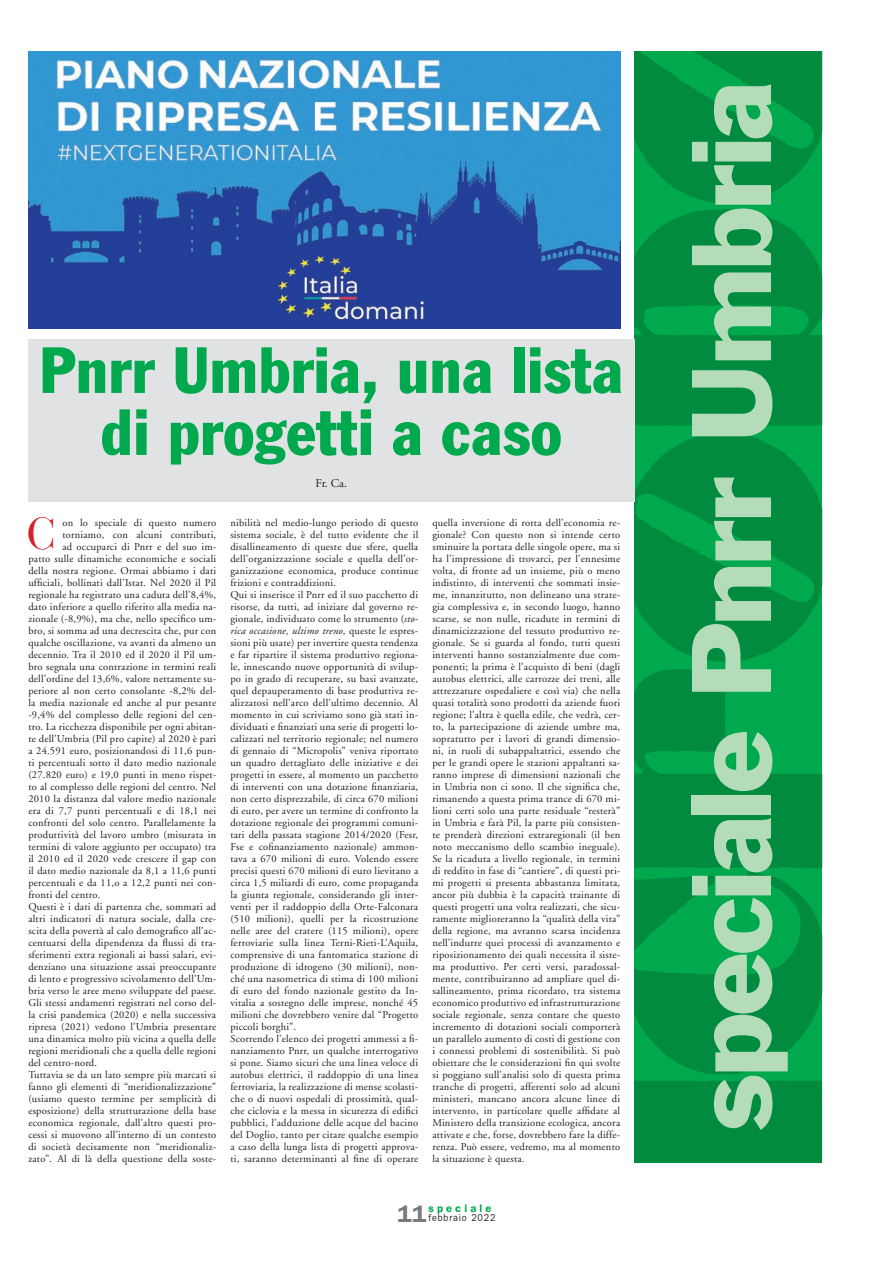
<style>
.page{position:relative;width:879px;height:1276px;background:#fff}
.page>*{position:absolute;margin:0;border:0;box-sizing:border-box;transform-origin:0 0}
.t1{font:104.5px "Franklin Gothic";letter-spacing:-.03em;color:#b4dcb9}
.t2{font:condensed 64px/62px "Franklin Gothic Std";letter-spacing:.01em;color:#00a94d;text-align:center}
.t3{font:44.6px "Bauer Bodoni";color:#d1232a}
.t4{font:600 24px "ITC Franklin Gothic Std";color:#787a7d}
.t5{font:12px "Adobe Garamond";color:#231f20}
.t6{font:600 11px "ITC Franklin Gothic Std";letter-spacing:.285em;color:#00a94d}
.t7{font:10.5px/12px "Adobe Garamond";letter-spacing:.02em;color:#231f20;text-align:justify}
.t8{font:10px "ITC Franklin Gothic Std";letter-spacing:.1em;color:#231f20;scale:.9 1}
.s1{font-style:italic}
</style>
<div class="page">
<img style="left:634px;top:51px;width:188px;height:1111px">
<div style="left:28px;top:339px;width:606px;height:162px;background:#e1e2e4"></div>
<img style="left:28px;top:51px;width:592px;height:277px">
<p class="t2" style="left:40px;top:339px;width:585px">Pnrr Umbria, una lista di progetti a caso</p>
<p class="t5" style="left:316px;top:477px;width:33px">Fr. Ca.</p>
<p class="t3" style="left:26px;top:507px;width:31px">C</p>
<p class="t7" style="left:62px;top:517px;width:155px">on lo speciale di questo numero</p>
<p class="t7" style="left:62px;top:529px;width:155px">torniamo, con alcuni contributi,</p>
<p class="t7" style="left:62px;top:541px;width:155px">ad occuparci di Pnrr e del suo im-</p>
<p class="t7" style="left:28px;top:553px;width:189px">patto sulle dinamiche economiche e sociali</p>
<p class="t7" style="left:28px;top:565px;width:189px">della nostra regione. Ormai abbiamo i dati</p>
<p class="t7" style="left:28px;top:577px;width:189px">ufficiali, bollinati dall’Istat. Nel 2020 il Pil</p>
<p class="t7" style="left:28px;top:589px;width:189px">regionale ha registrato una caduta dell’8,4%,</p>
<p class="t7" style="left:28px;top:601px;width:189px">dato inferiore a quello riferito alla media na-</p>
<p class="t7" style="left:28px;top:613px;width:189px">zionale (-8,9%), ma che, nello specifico um-</p>
<p class="t7" style="left:28px;top:625px;width:189px">bro, si somma ad una decrescita che, pur con</p>
<p class="t7" style="left:28px;top:637px;width:189px">qualche oscillazione, va avanti da almeno un</p>
<p class="t7" style="left:28px;top:649px;width:189px">decennio. Tra il 2010 ed il 2020 il Pil um-</p>
<p class="t7" style="left:28px;top:661px;width:189px">bro segnala una contrazione in termini reali</p>
<p class="t7" style="left:28px;top:673px;width:189px">dell’ordine del 13,6%, valore nettamente su-</p>
<p class="t7" style="left:28px;top:685px;width:189px">periore al non certo consolante -8,2% del-</p>
<p class="t7" style="left:28px;top:697px;width:189px">la media nazionale ed anche al pur pesante</p>
<p class="t7" style="left:28px;top:709px;width:189px">-9,4% del complesso delle regioni del cen-</p>
<p class="t7" style="left:28px;top:721px;width:189px">tro. La ricchezza disponibile per ogni abitan-</p>
<p class="t7" style="left:28px;top:733px;width:189px">te dell’Umbria (Pil pro capite) al 2020 è pari</p>
<p class="t7" style="left:28px;top:745px;width:189px">a 24.591 euro, posizionandosi di 11,6 pun-</p>
<p class="t7" style="left:28px;top:757px;width:189px">ti percentuali sotto il dato medio nazionale</p>
<p class="t7" style="left:28px;top:769px;width:189px">(27.820 euro) e 19,0 punti in meno rispet-</p>
<p class="t7" style="left:28px;top:781px;width:189px">to al complesso delle regioni del centro. Nel</p>
<p class="t7" style="left:28px;top:793px;width:189px">2010 la distanza dal valore medio nazionale</p>
<p class="t7" style="left:28px;top:805px;width:189px">era di 7,7 punti percentuali e di 18,1 nei</p>
<p class="t7" style="left:28px;top:817px;width:189px">confronti del solo centro. Parallelamente la</p>
<p class="t7" style="left:28px;top:829px;width:189px">produttività del lavoro umbro (misurata in</p>
<p class="t7" style="left:28px;top:841px;width:189px">termini di valore aggiunto per occupato) tra</p>
<p class="t7" style="left:28px;top:853px;width:189px">il 2010 ed il 2020 vede crescere il gap con</p>
<p class="t7" style="left:28px;top:865px;width:189px">il dato medio nazionale da 8,1 a 11,6 punti</p>
<p class="t7" style="left:28px;top:877px;width:189px">percentuali e da 11,o a 12,2 punti nei con-</p>
<p class="t7" style="left:28px;top:889px;width:74px">fronti del centro.</p>
<p class="t7" style="left:28px;top:901px;width:189px">Questi è i dati di partenza che, sommati ad altri indicatori di natura sociale, dalla cre&shy;scita della povertà al calo demografico all’ac&shy;centuarsi della dipendenza da flussi di tra&shy;sferimenti extra regionali ai bassi salari, evi&shy;denziano una situazione assai preoccupante di lento e progressivo scivolamento dell’Um&shy;bria verso le aree meno sviluppate del paese.<br>Gli stessi andamenti registrati nel corso del&shy;la crisi pandemica (2020) e nella successiva ripresa (2021) vedono l’Umbria presentare una dinamica molto più vicina a quella delle regioni meridionali che a quella delle regioni del centro-nord.</p>
<p class="t7" style="left:28px;top:1069px;width:189px">Tuttavia se da un lato sempre più marcati si fanno gli elementi di “meridionalizzazione” (usiamo questo termine per semplicità di esposizione) della strutturazione della base economica regionale, dall’altro questi pro&shy;cessi si muovono all’interno di un contesto di società decisamente non “meridionaliz&shy;zato”. Al di là della questione della soste-</p>
<p class="t7" style="left:230px;top:517px;width:189px">nibilità nel medio-lungo periodo di questo sistema sociale, è del tutto evidente che il disallineamento di queste due sfere, quella dell’organizzazione sociale e quella dell’or&shy;ganizzazione economica, produce continue frizioni e contraddizioni.</p>
<p class="t7" style="left:230px;top:589px;width:189px">Qui si inserisce il Pnrr ed il suo pacchetto di risorse, da tutti, ad iniziare dal governo re&shy;gionale, individuato come lo strumento (<span class="s1">sto&shy;rica occasione, ultimo treno</span>, queste le espres&shy;sioni più usate) per invertire questa tendenza e far ripartire il sistema produttivo regiona&shy;le, innescando nuove opportunità di svilup&shy;po in grado di recuperare, su basi avanzate, quel depauperamento di base produttiva re&shy;alizzatosi nell’arco dell’ultimo decennio. Al momento in cui scriviamo sono già stati in&shy;dividuati e finanziati una serie di progetti lo&shy;calizzati nel territorio regionale; nel numero di gennaio di “Micropolis” veniva riportato un quadro dettagliato delle iniziative e dei progetti in essere, al momento un pacchetto di interventi con una dotazione finanziaria, non certo disprezzabile, di circa 670 milioni di euro, per avere un termine di confronto la dotazione regionale dei programmi comuni&shy;tari della passata stagione 2014/2020 (Fesr, Fse e cofinanziamento nazionale) ammon&shy;tava a 670 milioni di euro. Volendo essere precisi questi 670 milioni di euro lievitano a circa 1,5 miliardi di euro, come propaganda la giunta regionale, considerando gli inter&shy;venti per il raddoppio della Orte-Falconara (510 milioni), quelli per la ricostruzione nelle aree del cratere (115 milioni), opere ferroviarie sulla linea Terni-Rieti-L’Aquila, comprensive di una fantomatica stazione di produzione di idrogeno (30 milioni), non&shy;ché una nasometrica di stima di 100 milioni di euro del fondo nazionale gestito da In&shy;vitalia a sostegno delle imprese, nonché 45 milioni che dovrebbero venire dal “Progetto piccoli borghi”.</p>
<p class="t7" style="left:230px;top:1033px;width:189px">Scorrendo l’elenco dei progetti ammessi a fi&shy;nanziamento Pnrr, un qualche interrogativo si pone. Siamo sicuri che una linea veloce di autobus elettrici, il raddoppio di una linea ferroviaria, la realizzazione di mense scolasti&shy;che o di nuovi ospedali di prossimità, qual&shy;che ciclovia e la messa in sicurezza di edifici pubblici, l’adduzione delle acque del bacino del Doglio, tanto per citare qualche esempio a caso della lunga lista di progetti approva&shy;ti, saranno determinanti al fine di operare</p>
<p class="t7" style="left:432px;top:517px;width:189px">quella inversione di rotta dell’economia re&shy;gionale? Con questo non si intende certo sminuire la portata delle singole opere, ma si ha l’impressione di trovarci, per l’ennesime volta, di fronte ad un insieme, più o meno indistinto, di interventi che sommati insie&shy;me, innanzitutto, non delineano una strate&shy;gia complessiva e, in secondo luogo, hanno scarse, se non nulle, ricadute in termini di dinamicizzazione del tessuto produttivo re&shy;gionale. Se si guarda al fondo, tutti questi interventi hanno sostanzialmente due com&shy;ponenti; la prima è l’acquisto di beni (dagli autobus elettrici, alle carrozze dei treni, alle attrezzature ospedaliere e così via) che nella quasi totalità sono prodotti da aziende fuori regione; l’altra è quella edile, che vedrà, cer&shy;to, la partecipazione di aziende umbre ma, sopratutto per i lavori di grandi dimensio&shy;ni, in ruoli di subappaltatrici, essendo che per le grandi opere le stazioni appaltanti sa&shy;ranno imprese di dimensioni nazionali che in Umbria non ci sono. Il che significa che, rimanendo a questa prima trance di 670 mi&shy;lioni certi solo una parte residuale “resterà” in Umbria e farà Pil, la parte più consisten&shy;te prenderà direzioni extraregionali (il ben noto meccanismo dello scambio ineguale).<br>Se la ricaduta a livello regionale, in termini di reddito in fase di “cantiere”, di questi pri&shy;mi progetti si presenta abbastanza limitata, ancor più dubbia è la capacità trainante di questi progetti una volta realizzati, che sicu&shy;ramente miglioreranno la “qualità della vita” della regione, ma avranno scarsa incidenza nell’indurre quei processi di avanzamento e riposizionamento dei quali necessita il siste&shy;ma produttivo. Per certi versi, paradossal&shy;mente, contribuiranno ad ampliare quel di&shy;sallineamento, prima ricordato, tra sistema economico produttivo ed infrastrutturazione sociale regionale, senza contare che questo incremento di dotazioni sociali comporterà un parallelo aumento di costi di gestione con i connessi problemi di sostenibilità. Si può obiettare che le considerazioni fin qui svolte si poggiano sull’analisi solo di questa prima tranche di progetti, afferenti solo ad alcuni ministeri, mancano ancora alcune linee di intervento, in particolare quelle affidate al Ministero della transizione ecologica, ancora attivate e che, forse, dovrebbero fare la diffe&shy;renza. Può essere, vedremo, ma al momento la situazione è questa.</p>
<p class="t6" style="left:428px;top:1201px;width:64px">speciale</p>
<p class="t4" style="left:397px;top:1199px;width:30px">11</p>
<p class="t8" style="left:428px;top:1212px;width:76px">febbraio 2022</p>
<p class="t1" style="left:665px;top:1131px;width:1050px;rotate:-90deg">speciale Pnrr Umbria</p>
</div>
